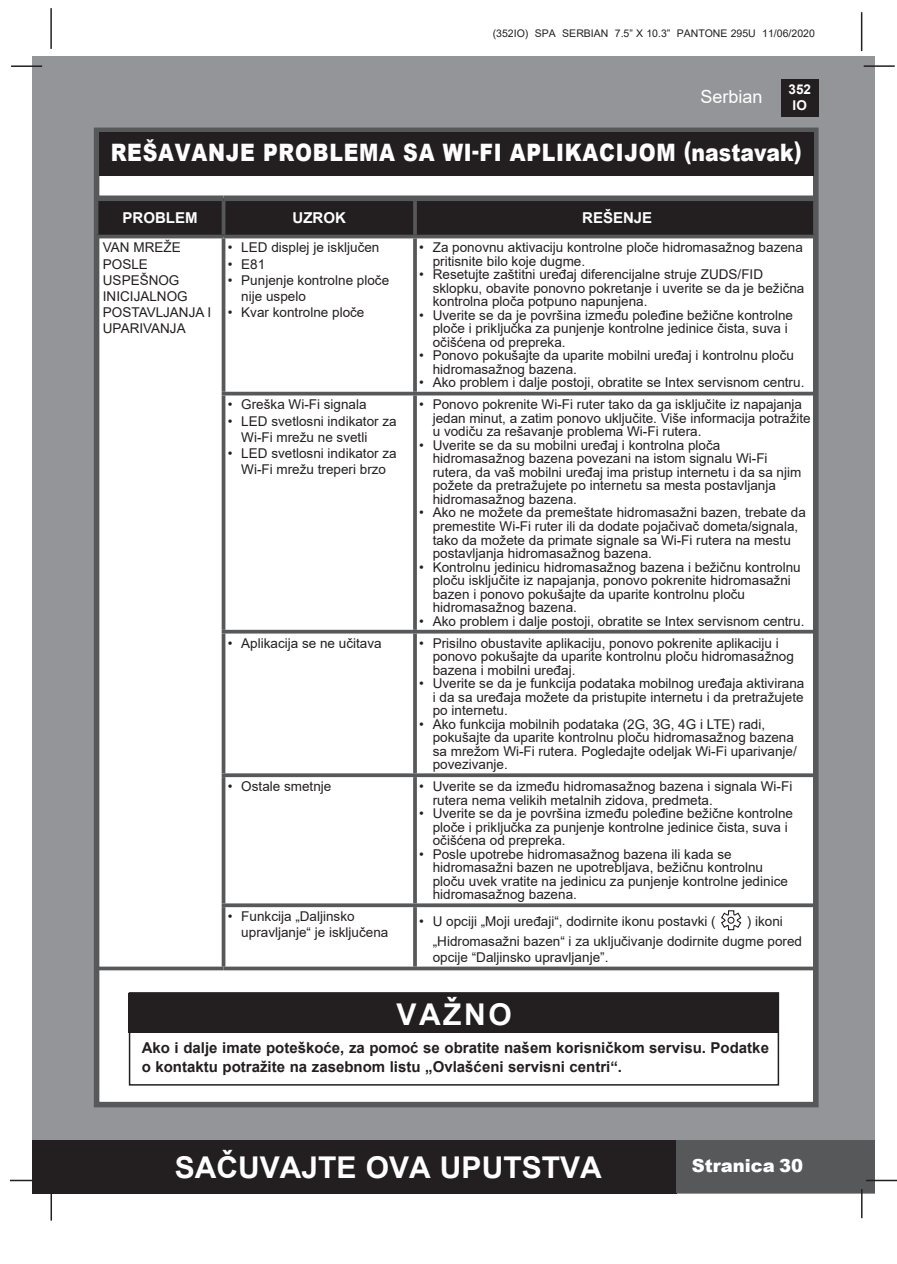
<style>
.page{position:relative;width:897px;height:1264px;background:#fff}
.page>*{position:absolute;margin:0;border:0;box-sizing:border-box;transform-origin:0 0}
.t1{font:700 30px "Arial";color:#fff}
.t2{font:900 24px "Arial";letter-spacing:.035em;color:#fff;scale:.85 1}
.t3{font:900 18px "Arial";color:#fff}
.t4{font:18px "Arial";color:#fff}
.t5{font:700 15px/19.5px "Arial";color:#231f20}
.t6{font:700 15px "Arial";color:#fff}
.t7{font:13.5px/13.5px "Arial";color:#231f20}
.t8{font:700 13.5px/16.2px "Arial";color:#fff;text-align:center}
.t9{font:10.5px "Arial";color:#231f20}
</style>
<div class="page">
<div style="left:33px;top:56px;width:842px;height:1137px;background:#939598"></div>
<div style="left:780px;top:79px;width:38px;height:38px;background:#231f20"></div>
<hr style="left:863px;top:65px;width:31px;height:2px;background:#231f20">
<hr style="left:50px;top:8px;width:2px;height:41px;background:#231f20">
<hr style="left:860px;top:12px;width:2px;height:39px;background:#231f20">
<div style="left:33px;top:1140px;width:644px;height:53px;background:#231f20"></div>
<div style="left:676px;top:1140px;width:199px;height:53px;background:#57585a"></div>
<hr style="left:865px;top:1179px;width:31px;height:2px;background:#231f20">
<hr style="left:860px;top:1189px;width:2px;height:29px;background:#231f20">
<hr style="left:50px;top:1190px;width:2px;height:30px;background:#231f20">
<hr style="left:10px;top:1179px;width:31px;height:2px;background:#231f20">
<hr style="left:11px;top:65px;width:31px;height:2px;background:#231f20">
<div style="left:94px;top:128px;width:724px;height:979px;background:#fff;border:6px solid #57585a"></div>
<div style="left:99px;top:132px;width:714px;height:44px;background:#231f20"></div>
<div style="left:129px;top:992px;width:650px;height:93px;border:2px solid #231f20"></div>
<div style="left:129px;top:993px;width:649px;height:39px;background:#231f20"></div>
<div style="left:98px;top:201px;width:715px;height:34px;background:#231f20"></div>
<hr style="left:95px;top:201px;width:3px;height:34px;background:#57585a">
<hr style="left:222px;top:201px;width:3px;height:34px;background:#57585a">
<hr style="left:413px;top:201px;width:4px;height:34px;background:#515153">
<hr style="left:813px;top:201px;width:3px;height:34px;background:#57585a">
<div style="left:95px;top:195px;width:128px;height:6px;background:#57585a"></div>
<div style="left:223px;top:195px;width:192px;height:6px;background:#57585a"></div>
<div style="left:415px;top:195px;width:401px;height:6px;background:#57585a"></div>
<hr style="left:95px;top:235px;width:128px;height:3px;background:#57585a">
<hr style="left:95px;top:238px;width:3px;height:155px;background:#57585a">
<hr style="left:223px;top:235px;width:192px;height:3px;background:#57585a">
<hr style="left:222px;top:238px;width:3px;height:154px;background:#57585a">
<hr style="left:415px;top:235px;width:401px;height:3px;background:#57585a">
<svg style="left:413px;top:238px;width:4px;height:154px"></svg>
<hr style="left:813px;top:238px;width:3px;height:154px;background:#57585a">
<hr style="left:95px;top:393px;width:3px;height:238px;background:#57585a">
<hr style="left:222px;top:392px;width:193px;height:3px;background:#57585a">
<hr style="left:222px;top:395px;width:3px;height:235px;background:#57585a">
<hr style="left:415px;top:392px;width:401px;height:3px;background:#57585a">
<svg style="left:413px;top:395px;width:4px;height:235px"></svg>
<hr style="left:813px;top:395px;width:3px;height:235px;background:#57585a">
<hr style="left:95px;top:631px;width:3px;height:144px;background:#57585a">
<hr style="left:222px;top:630px;width:193px;height:3px;background:#57585a">
<hr style="left:222px;top:633px;width:3px;height:140px;background:#57585a">
<hr style="left:415px;top:630px;width:401px;height:3px;background:#57585a">
<svg style="left:413px;top:633px;width:4px;height:140px"></svg>
<hr style="left:813px;top:633px;width:3px;height:140px;background:#57585a">
<hr style="left:95px;top:775px;width:3px;height:130px;background:#57585a">
<svg style="left:222px;top:773px;width:193px;height:4px"></svg>
<hr style="left:222px;top:777px;width:3px;height:126px;background:#57585a">
<svg style="left:415px;top:773px;width:401px;height:4px;background:#666668"></svg>
<svg style="left:413px;top:777px;width:4px;height:126px"></svg>
<hr style="left:813px;top:777px;width:3px;height:126px;background:#57585a">
<hr style="left:95px;top:905px;width:3px;height:61px;background:#57585a">
<svg style="left:222px;top:903px;width:193px;height:4px"></svg>
<hr style="left:222px;top:907px;width:3px;height:59px;background:#57585a">
<svg style="left:415px;top:903px;width:401px;height:4px;background:#68686a"></svg>
<svg style="left:413px;top:907px;width:4px;height:59px"></svg>
<hr style="left:813px;top:907px;width:3px;height:59px;background:#57585a">
<svg style="left:95px;top:966px;width:128px;height:4px"></svg>
<svg style="left:223px;top:966px;width:192px;height:4px"></svg>
<svg style="left:415px;top:966px;width:401px;height:4px;background:#707072"></svg>
<svg style="left:721px;top:910px;width:20px;height:21px"></svg>
<p class="t9" style="left:492px;top:26px;width:323px">(352IO) SPA SERBIAN 7.5” X 10.3” PANTONE 295U 11/06/2020</p>
<h3 class="t4" style="left:700px;top:84px;width:64px">Serbian</h3>
<p class="t8" style="left:788px;top:81px;width:24px">352<br>IO</p>
<p class="t2" style="left:111px;top:135px;width:814px">REŠAVANJE PROBLEMA SA WI-FI APLIKACIJOM (nastavak)</p>
<p class="t6" style="left:122px;top:207px;width:76px">PROBLEM</p>
<p class="t6" style="left:292px;top:207px;width:55px">UZROK</p>
<p class="t6" style="left:582px;top:207px;width:72px">REŠENJE</p>
<p class="t7" style="left:103px;top:239px;width:110px;line-height:16.2px">VAN MREŽE<br>POSLE<br>USPEŠNOG<br>INICIJALNOG<br>POSTAVLJANJA I<br>UPARIVANJA</p>
<p class="t7" style="left:228px;top:241px;width:153px">• LED displej je isključen</p>
<p class="t7" style="left:432px;top:241px;width:371px;text-indent:-14px">• Za ponovnu aktivaciju kontrolne ploče hidromasažnog bazena pritisnite bilo koje dugme.</p>
<p class="t7" style="left:432px;top:268px;width:373px;text-indent:-14px">• Resetujte zaštitni uređaj diferencijalne struje ZUDS/FID sklopku, obavite ponovno pokretanje i uverite se da je bežična kontrolna ploča potpuno napunjena.</p>
<p class="t7" style="left:432px;top:308px;width:362px;text-indent:-14px">• Uverite se da je površina između poleđine bežične kontrolne ploče i priključka za punjenje kontrolne jedinice čista, suva i očišćena od prepreka.</p>
<p class="t7" style="left:432px;top:349px;width:362px;text-indent:-14px">• Ponovo pokušajte da uparite mobilni uređaj i kontrolnu ploču hidromasažnog bazena.</p>
<p class="t7" style="left:419px;top:376px;width:386px">• Ako problem i dalje postoji, obratite se Intex servisnom centru.</p>
<p class="t7" style="left:228px;top:257px;width:39px">• E81</p>
<p class="t7" style="left:241px;top:272px;width:149px;line-height:16.2px;text-indent:-14px">• Punjenje kontrolne ploče nije uspelo</p>
<p class="t7" style="left:228px;top:306px;width:138px">• Kvar kontrolne ploče</p>
<p class="t7" style="left:228px;top:398px;width:140px">• Greška Wi-Fi signala</p>
<p class="t7" style="left:241px;top:413px;width:157px;line-height:16.2px;text-indent:-14px">• LED svetlosni indikator za<br>Wi-Fi mrežu ne svetli</p>
<p class="t7" style="left:228px;top:445px;width:170px;line-height:16.2px;text-align:center">• LED svetlosni indikator za<br>Wi-Fi mrežu treperi brzo</p>
<p class="t7" style="left:432px;top:398px;width:379px;text-indent:-14px">• Ponovo pokrenite Wi-Fi ruter tako da ga isključite iz napajanja jedan minut, a zatim ponovo uključite. Više informacija potražite u vodiču za rešavanje problema Wi-Fi rutera.</p>
<p class="t7" style="left:432px;top:438px;width:370px;text-indent:-14px">• Uverite se da su mobilni uređaj i kontrolna ploča hidromasažnog bazena povezani na istom signalu Wi-Fi rutera, da vaš mobilni uređaj ima pristup internetu i da sa njim požete da pretražujete po internetu sa mesta postavljanja hidromasažnog bazena.</p>
<p class="t7" style="left:432px;top:506px;width:374px;text-indent:-14px">• Ako ne možete da premeštate hidromasažni bazen, trebate da premestite Wi-Fi ruter ili da dodate pojačivač dometa/signala, tako da možete da primate signale sa Wi-Fi rutera na mestu postavljanja hidromasažnog bazena.</p>
<p class="t7" style="left:432px;top:560px;width:369px;text-indent:-14px">• Kontrolnu jedinicu hidromasažnog bazena i bežičnu kontrolnu ploču isključite iz napajanja, ponovo pokrenite hidromasažni bazen i ponovo pokušajte da uparite kontrolnu ploču hidromasažnog bazena.</p>
<p class="t7" style="left:419px;top:614px;width:386px">• Ako problem i dalje postoji, obratite se Intex servisnom centru.</p>
<p class="t7" style="left:228px;top:636px;width:155px">• Aplikacija se ne učitava</p>
<p class="t7" style="left:432px;top:636px;width:362px;text-indent:-14px">• Prisilno obustavite aplikaciju, ponovo pokrenite aplikaciju i ponovo pokušajte da uparite kontrolnu ploču hidromasažnog bazena i mobilni uređaj.</p>
<p class="t7" style="left:432px;top:676px;width:373px;text-align:justify;text-indent:-14px">• Uverite se da je funkcija podataka mobilnog uređaja aktivirana i da sa uređaja možete da pristupite internetu i da pretražujete po internetu.</p>
<p class="t7" style="left:432px;top:717px;width:365px;text-indent:-14px">• Ako funkcija mobilnih podataka (2G, 3G, 4G i LTE) radi, pokušajte da uparite kontrolnu ploču hidromasažnog bazena sa mrežom Wi-Fi rutera. Pogledajte odeljak Wi-Fi uparivanje/ povezivanje.</p>
<p class="t7" style="left:228px;top:779px;width:105px">• Ostale smetnje</p>
<p class="t7" style="left:432px;top:779px;width:361px;text-indent:-14px">• Uverite se da između hidromasažnog bazena i signala Wi-Fi rutera nema velikih metalnih zidova, predmeta.</p>
<p class="t7" style="left:432px;top:806px;width:362px;text-indent:-14px">• Uverite se da je površina između poleđine bežične kontrolne ploče i priključka za punjenje kontrolne jedinice čista, suva i očišćena od prepreka.</p>
<p class="t7" style="left:432px;top:847px;width:356px;text-indent:-14px">• Posle upotrebe hidromasažnog bazena ili kada se hidromasažni bazen ne upotrebljava, bežičnu kontrolnu ploču uvek vratite na jedinicu za punjenje kontrolne jedinice hidromasažnog bazena.</p>
<p class="t7" style="left:241px;top:908px;width:149px;line-height:16.2px;text-indent:-14px">• Funkcija „Daljinsko upravljanje“ je isključena</p>
<p class="t7" style="left:419px;top:914px;width:298px">• U opciji „Moji uređaji“, dodirnite ikonu postavki (</p>
<p class="t7" style="left:432px;top:910px;width:371px;line-height:20.5px;text-indent:314px">) ikoni „Hidromasažni bazen“ i za uključivanje dodirnite dugme pored</p>
<p class="t7" style="left:432px;top:950px;width:177px">opcije “Daljinsko upravljanje”.</p>
<p class="t1" style="left:396px;top:993px;width:117px">VAŽNO</p>
<p class="t5" style="left:142px;top:1037px;width:628px">Ako i dalje imate poteškoće, za pomoć se obratite našem korisničkom servisu. Podatke o kontaktu potražite na zasebnom listu „Ovlašćeni servisni centri“.</p>
<h1 class="t1" style="left:175px;top:1146px;width:428px">SAČUVAJTE OVA UPUTSTVA</h1>
<h3 class="t3" style="left:691px;top:1152px;width:113px">Stranica 30</h3>
</div>
